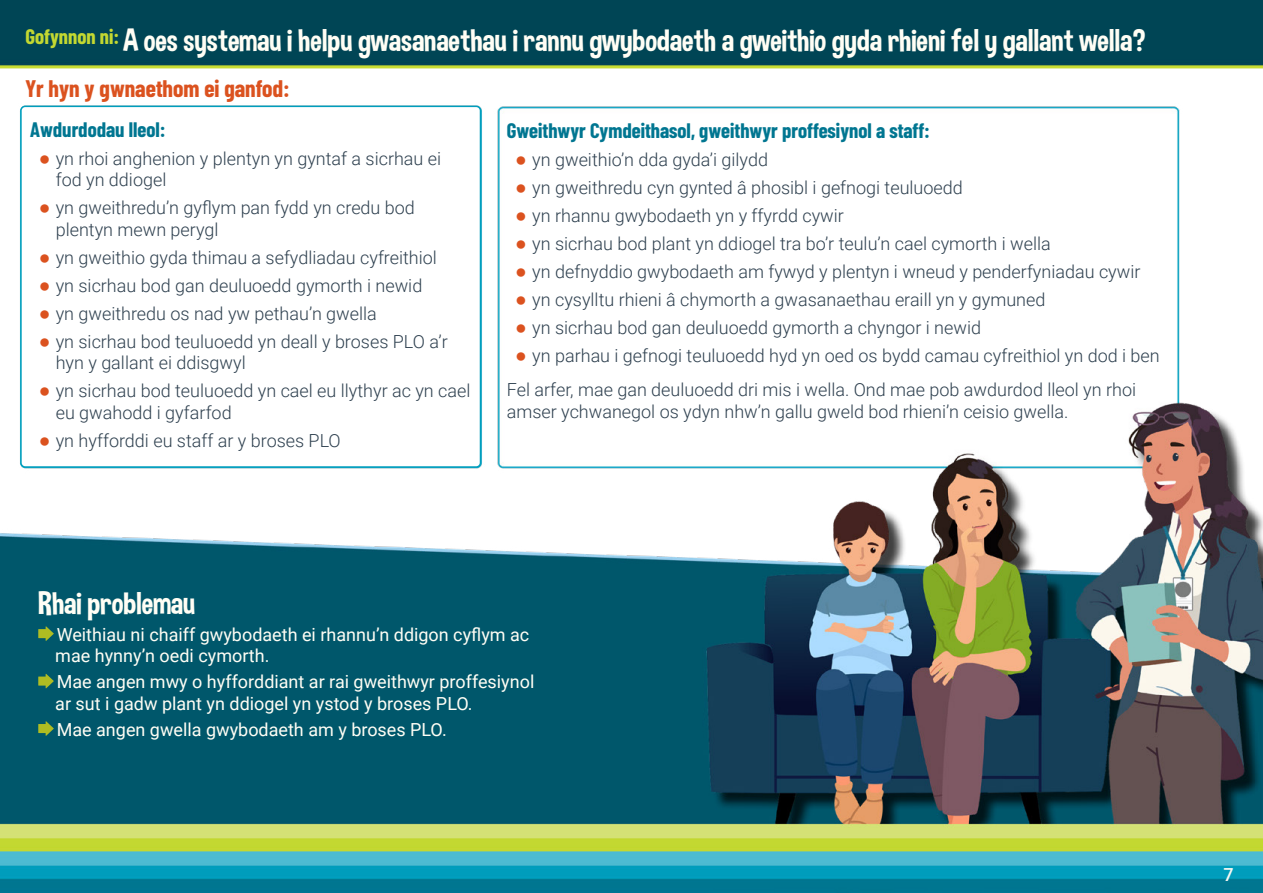
<style>
.page{position:relative;width:1263px;height:893px;background:#fff}
.page>*{position:absolute;margin:0;border:0;box-sizing:border-box;transform-origin:0 0}
.t1{font:31.5px "Dimbo";color:#fffef5}
.t2{font:700 24px "Barlow Condensed";color:#db521f}
.t3{font:700 21px "Barlow Condensed";color:#007691}
.t4{font:300 18px/21.6px "Roboto";color:#2e404f}
.t5{font:18px/21.6px "Roboto";color:#fffef5}
.t6{font:500 18px "Roboto";color:#f9f8f3}
.s1{font-family:"Arial";font-weight:700;font-size:19.5px;color:#db521f}
</style>
<div class="page">
<img style="left:0;top:0;width:1263px;height:893px">
<div style="left:21px;top:106px;width:459px;height:361px;background:#fff;border-radius:4px"></div>
<div style="left:20px;top:106px;width:461px;height:362px;border:2px solid #009ebd;border-radius:4px"></div>
<svg style="left:38px;top:626px;width:16px;height:15px"></svg>
<svg style="left:38px;top:674px;width:16px;height:14px"></svg>
<svg style="left:38px;top:721px;width:16px;height:15px"></svg>
<p class="t1" style="left:26px;top:21px;width:1122px"><sup>Gofynnon</sup> <sup>ni:</sup> A oes systemau i helpu gwasanaethau i rannu gwybodaeth a gweithio gyda rhieni fel y gallant wella?</p>
<p class="t2" style="left:26px;top:71px;width:266px">Yr hyn y gwnaethom ei ganfod:</p>
<p class="t3" style="left:30px;top:114px;width:137px">Awdurdodau lleol:</p>
<p class="t4" style="left:56px;top:147px;width:387px;text-indent:-17px"><span class="s1">●</span> yn rhoi anghenion y plentyn yn gyntaf a sicrhau ei fod yn ddiogel</p>
<p class="t4" style="left:56px;top:196px;width:361px;text-indent:-17px"><span class="s1">●</span> yn gweithredu’n gyflym pan fydd yn credu bod plentyn mewn perygl</p>
<p class="t4" style="left:39px;top:246px;width:400px"><span class="s1">●</span> yn gweithio gyda thimau a sefydliadau cyfreithiol</p>
<p class="t4" style="left:39px;top:274px;width:385px"><span class="s1">●</span> yn sicrhau bod gan deuluoedd gymorth i newid</p>
<p class="t4" style="left:39px;top:302px;width:340px"><span class="s1">●</span> yn gweithredu os nad yw pethau’n gwella</p>
<p class="t4" style="left:56px;top:330px;width:393px;text-indent:-17px"><span class="s1">●</span> yn sicrhau bod teuluoedd yn deall y broses PLO a’r hyn y gallant ei ddisgwyl</p>
<p class="t4" style="left:56px;top:379px;width:416px;text-indent:-17px"><span class="s1">●</span> yn sicrhau bod teuluoedd yn cael eu llythyr ac yn cael eu gwahodd i gyfarfod</p>
<p class="t4" style="left:39px;top:429px;width:304px"><span class="s1">●</span> yn hyfforddi eu staff ar y broses PLO</p>
<p class="t3" style="left:507px;top:116px;width:425px">Gweithwyr Cymdeithasol, gweithwyr proffesiynol a staff:</p>
<p class="t4" style="left:515px;top:148px;width:254px"><span class="s1">●</span> yn gweithio’n dda gyda’i gilydd</p>
<p class="t4" style="left:515px;top:176px;width:449px"><span class="s1">●</span> yn gweithredu cyn gynted â phosibl i gefnogi teuluoedd</p>
<p class="t4" style="left:515px;top:204px;width:330px"><span class="s1">●</span> yn rhannu gwybodaeth yn y ffyrdd cywir</p>
<p class="t4" style="left:515px;top:232px;width:537px"><span class="s1">●</span> yn sicrhau bod plant yn ddiogel tra bo’r teulu’n cael cymorth i wella</p>
<p class="t4" style="left:515px;top:260px;width:627px"><span class="s1">●</span> yn defnyddio gwybodaeth am fywyd y plentyn i wneud y penderfyniadau cywir</p>
<p class="t4" style="left:515px;top:288px;width:532px"><span class="s1">●</span> yn cysylltu rhieni â chymorth a gwasanaethau eraill yn y gymuned</p>
<p class="t4" style="left:515px;top:316px;width:467px"><span class="s1">●</span> yn sicrhau bod gan deuluoedd gymorth a chyngor i newid</p>
<p class="t4" style="left:515px;top:344px;width:646px"><span class="s1">●</span> yn parhau i gefnogi teuluoedd hyd yn oed os bydd camau cyfreithiol yn dod i ben</p>
<p class="t4" style="left:507px;top:378px;width:631px">Fel arfer, mae gan deuluoedd dri mis i wella. Ond mae pob awdurdod lleol yn rhoi amser ychwanegol os ydyn nhw’n gallu gweld bod rhieni’n ceisio gwella.</p>
<p class="t1" style="left:38px;top:584px;width:158px">Rhai problemau</p>
<p class="t5" style="left:55px;top:623px;width:476px">Weithiau ni chaiff gwybodaeth ei rhannu’n ddigon cyflym ac mae hynny’n oedi cymorth.</p>
<p class="t5" style="left:55px;top:670px;width:481px">Mae angen mwy o hyfforddiant ar rai gweithwyr proffesiynol ar sut i gadw plant yn ddiogel yn ystod y broses PLO.</p>
<p class="t5" style="left:57px;top:718px;width:392px">Mae angen gwella gwybodaeth am y broses PLO.</p>
<p class="t6" style="left:1223px;top:862px;width:12px">7</p>
</div>
